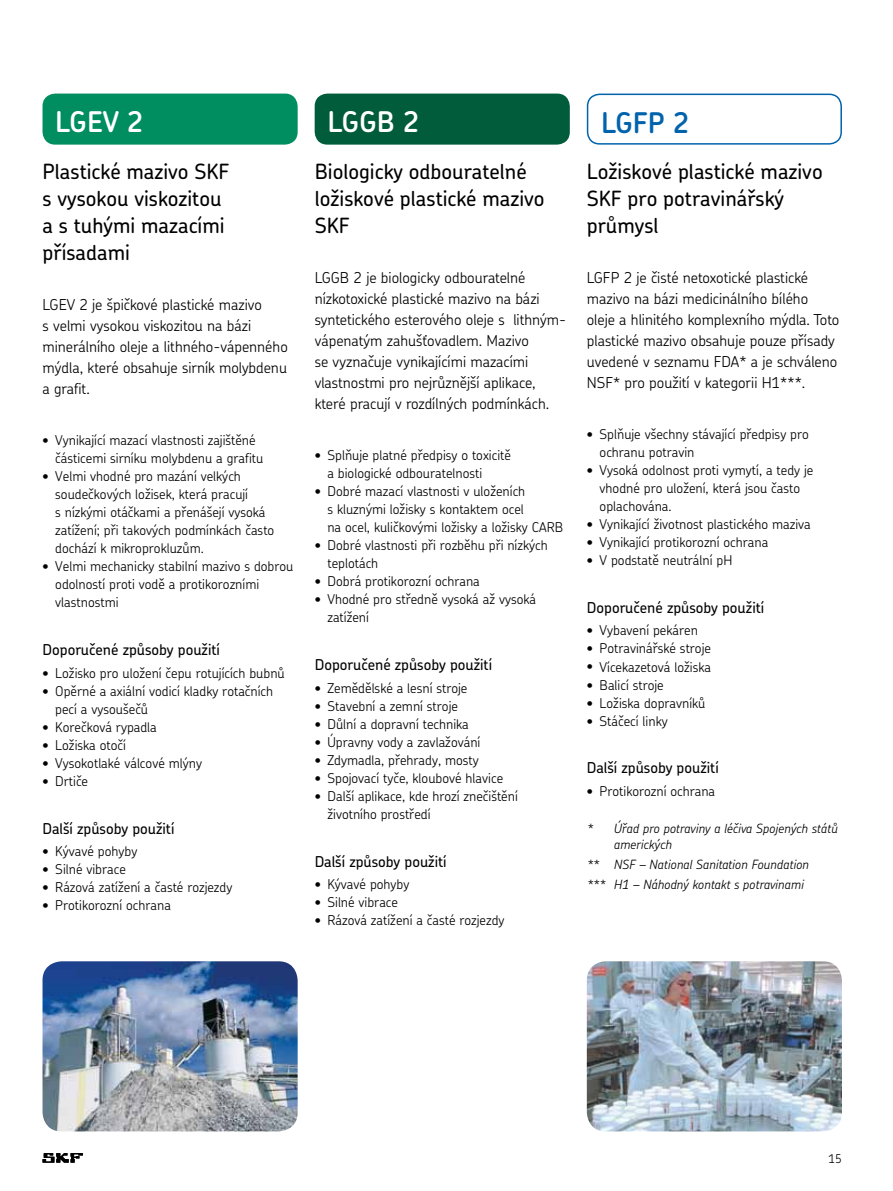
<style>
.page{position:relative;width:893px;height:1191px;background:#fff}
.page>*{position:absolute;margin:0;border:0;box-sizing:border-box;transform-origin:0 0}
.t1{font:600 28.5px "SKF Chevin CE";color:#fff}
.t2{font:600 28.5px "SKF Chevin CE";color:#0063ab}
.t3{font:500 21px/27px "SKF Chevin CE";color:#000}
.t4{font:300 15px/21px "SKF Chevin CE";color:#000}
.t5{font:500 15px "SKF Chevin CE";color:#000}
.t6{font:300 13.5px/18px "SKF Chevin CE";color:#000}
.t7{font:italic 300 12.75px/15.8px "SKF Chevin CE";color:#000}
.t8{font:300 12px "SKF Chevin CE";color:#000}
</style>
<div class="page">
<img style="left:43px;top:961px;width:255px;height:170px">
<img style="left:587px;top:961px;width:255px;height:170px">
<div style="left:315px;top:94px;width:255px;height:51px;background:#005c3b;border-radius:13px"></div>
<div style="left:43px;top:94px;width:255px;height:51px;background:#008d60;border-radius:13px"></div>
<div style="left:587px;top:94px;width:255px;height:51px;border:2px solid #0063ab;border-radius:12px"></div>
<svg style="left:43px;top:1153px;width:40px;height:9px"></svg>
<h1 class="t1" style="left:55px;top:103px;width:89px">LGEV 2</h1>
<h1 class="t1" style="left:327px;top:103px;width:93px">LGGB 2</h1>
<h1 class="t2" style="left:601px;top:104px;width:90px">LGFP 2</h1>
<h2 class="t3" style="left:43px;top:157px;width:188px">Plastické mazivo SKF s vysokou viskozitou a s tuhými mazacími přísadami</h2>
<p class="t4" style="left:43px;top:294px;width:247px">LGEV 2 je špičkové plastické mazivo<br>s velmi vysokou viskozitou na bázi minerálního oleje a lithného-vápenného mýdla, které obsahuje sirník molybdenu a grafit.</p>
<p class="t6" style="left:55px;top:431px;width:210px;text-indent:-13px">• Vynikající mazací vlastnosti zajištěné částicemi sirníku molybdenu a grafitu</p>
<p class="t6" style="left:55px;top:467px;width:221px;text-indent:-13px">• Velmi vhodné pro mazání velkých soudečkových ložisek, která pracují<br>s nízkými otáčkami a přenášejí vysoká zatížení; při takových podmínkách často dochází k mikroprokluzům.</p>
<p class="t6" style="left:55px;top:557px;width:240px;text-indent:-13px">• Velmi mechanicky stabilní mazivo s dobrou odolností proti vodě a protikorozními vlastnostmi</p>
<p class="t5" style="left:43px;top:640px;width:179px">Doporučené způsoby použití</p>
<p class="t6" style="left:43px;top:663px;width:244px">• Ložisko pro uložení čepu rotujících bubnů</p>
<p class="t6" style="left:55px;top:681px;width:219px;text-indent:-13px">• Opěrné a axiální vodicí kladky rotačních pecí a vysoušečů</p>
<p class="t6" style="left:43px;top:717px;width:116px">• Korečková rypadla</p>
<p class="t6" style="left:43px;top:735px;width:85px">• Ložiska otočí</p>
<p class="t6" style="left:43px;top:753px;width:161px">• Vysokotlaké válcové mlýny</p>
<p class="t6" style="left:43px;top:771px;width:47px">• Drtiče</p>
<p class="t5" style="left:43px;top:818px;width:133px">Další způsoby použití</p>
<p class="t6" style="left:43px;top:841px;width:96px">• Kývavé pohyby</p>
<p class="t6" style="left:43px;top:859px;width:85px">• Silné vibrace</p>
<p class="t6" style="left:43px;top:877px;width:191px">• Rázová zatížení a časté rozjezdy</p>
<p class="t6" style="left:43px;top:895px;width:130px">• Protikorozní ochrana</p>
<h2 class="t3" style="left:315px;top:157px;width:231px">Biologicky odbouratelné ložiskové plastické mazivo<br>SKF</h2>
<p class="t4" style="left:315px;top:267px;width:253px">LGGB 2 je biologicky odbouratelné nízkotoxické plastické mazivo na bázi syntetického esterového oleje s lithným&shy;vápenatým zahušťovadlem. Mazivo<br>se vyznačuje vynikajícími mazacími vlastnostmi pro nejrůznější aplikace, které pracují v rozdílných podmínkách.</p>
<p class="t6" style="left:327px;top:446px;width:185px;text-indent:-13px">• Splňuje platné předpisy o toxicitě a biologické odbouratelnosti</p>
<p class="t6" style="left:327px;top:482px;width:237px;text-indent:-13px">• Dobré mazací vlastnosti v uloženích<br>s kluznými ložisky s kontaktem ocel<br>na ocel, kuličkovými ložisky a ložisky CARB</p>
<p class="t6" style="left:327px;top:536px;width:222px;text-indent:-13px">• Dobré vlastnosti při rozběhu při nízkých teplotách</p>
<p class="t6" style="left:315px;top:572px;width:167px">• Dobrá protikorozní ochrana</p>
<p class="t6" style="left:327px;top:590px;width:210px;text-indent:-13px">• Vhodné pro středně vysoká až vysoká zatížení</p>
<p class="t5" style="left:315px;top:655px;width:179px">Doporučené způsoby použití</p>
<p class="t6" style="left:315px;top:678px;width:154px">• Zemědělské a lesní stroje</p>
<p class="t6" style="left:315px;top:696px;width:145px">• Stavební a zemní stroje</p>
<p class="t6" style="left:315px;top:714px;width:156px">• Důlní a dopravní technika</p>
<p class="t6" style="left:315px;top:732px;width:167px">• Úpravny vody a zavlažování</p>
<p class="t6" style="left:315px;top:750px;width:166px">• Zdymadla, přehrady, mosty</p>
<p class="t6" style="left:315px;top:768px;width:190px">• Spojovací tyče, kloubové hlavice</p>
<p class="t6" style="left:327px;top:786px;width:192px;text-indent:-13px">• Další aplikace, kde hrozí znečištění životního prostředí</p>
<p class="t5" style="left:315px;top:851px;width:133px">Další způsoby použití</p>
<p class="t6" style="left:315px;top:874px;width:96px">• Kývavé pohyby</p>
<p class="t6" style="left:315px;top:892px;width:85px">• Silné vibrace</p>
<p class="t6" style="left:315px;top:910px;width:191px">• Rázová zatížení a časté rozjezdy</p>
<h2 class="t3" style="left:587px;top:157px;width:237px">Ložiskové plastické mazivo<br>SKF pro potravinářský průmysl</h2>
<p class="t4" style="left:587px;top:267px;width:254px">LGFP 2 je čisté netoxotické plastické mazivo na bázi medicinálního bílého oleje a hlinitého komplexního mýdla. Toto plastické mazivo obsahuje pouze přísady uvedené v seznamu FDA* a je schváleno NSF* pro použití v kategorii H1***.</p>
<p class="t6" style="left:600px;top:425px;width:211px;text-indent:-13px">• Splňuje všechny stávající předpisy pro ochranu potravin</p>
<p class="t6" style="left:600px;top:461px;width:215px;text-indent:-13px">• Vysoká odolnost proti vymytí, a tedy je vhodné pro uložení, která jsou často oplachována.</p>
<p class="t6" style="left:587px;top:515px;width:226px">• Vynikající životnost plastického maziva</p>
<p class="t6" style="left:587px;top:533px;width:183px">• Vynikající protikorozní ochrana</p>
<p class="t6" style="left:587px;top:551px;width:147px">• V podstatě neutrální pH</p>
<p class="t5" style="left:587px;top:598px;width:179px">Doporučené způsoby použití</p>
<p class="t6" style="left:587px;top:621px;width:113px">• Vybavení pekáren</p>
<p class="t6" style="left:587px;top:639px;width:126px">• Potravinářské stroje</p>
<p class="t6" style="left:587px;top:657px;width:126px">• Vícekazetová ložiska</p>
<p class="t6" style="left:587px;top:675px;width:78px">• Balicí stroje</p>
<p class="t6" style="left:587px;top:693px;width:120px">• Ložiska dopravníků</p>
<p class="t6" style="left:587px;top:711px;width:82px">• Stáčecí linky</p>
<p class="t5" style="left:587px;top:758px;width:133px">Další způsoby použití</p>
<p class="t6" style="left:587px;top:781px;width:130px">• Protikorozní ochrana</p>
<p class="t7" style="left:614px;top:820px;width:225px;text-indent:-27px">* Úřad pro potraviny a léčiva Spojených států amerických</p>
<p class="t7" style="left:587px;top:853px;width:224px;line-height:20px">** NSF – National Sanitation Foundation *** H1 – Náhodný kontakt s potravinami</p>
<p class="t8" style="left:828px;top:1151px;width:15px">15</p>
</div>
